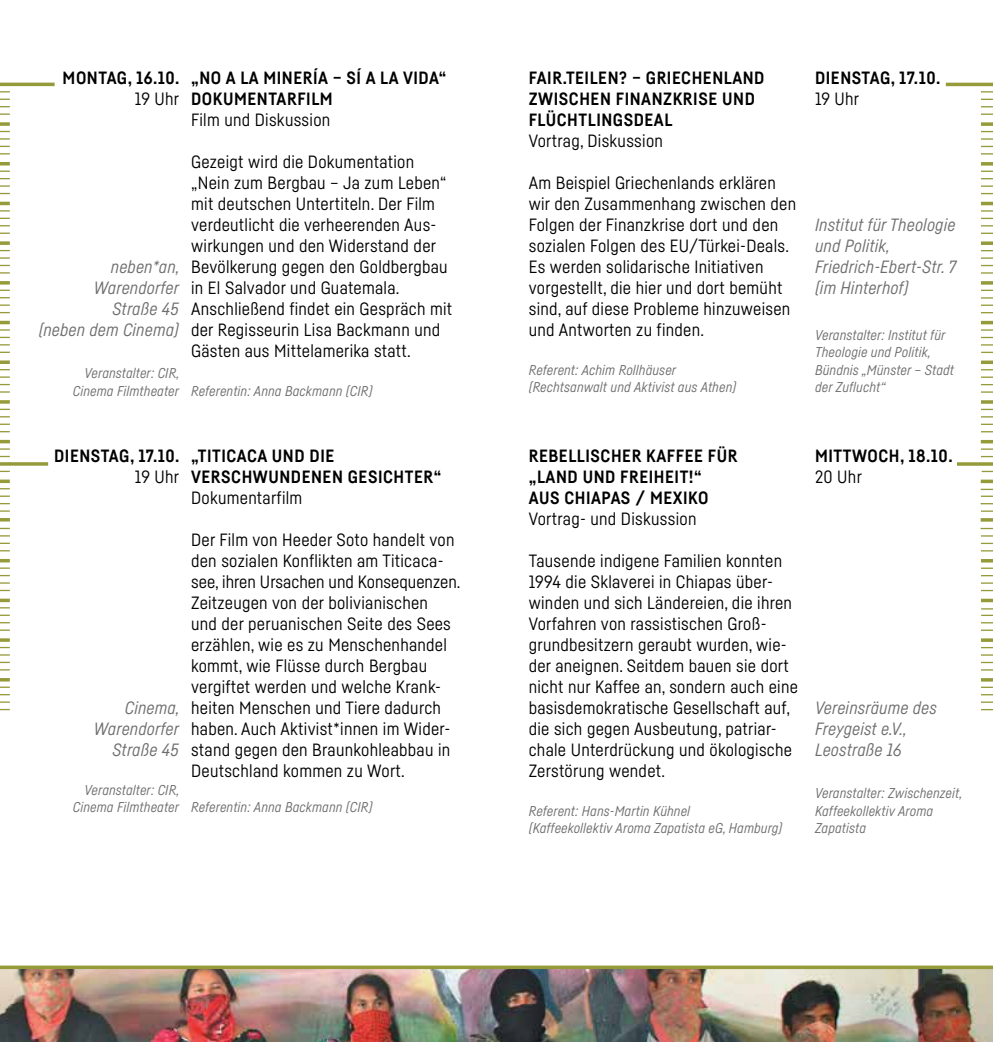
<style>
.page{position:relative;width:993px;height:1042px;background:#fff}
.page>*{position:absolute;margin:0;border:0;box-sizing:border-box;transform-origin:0 0}
.t1{font:17.5px/21px "Fabrikat";letter-spacing:.015em;color:#000}
.t2{font:700 17.5px/21px "Fabrikat";letter-spacing:.03em;color:#000}
.t3{font:italic 17.5px/21px "Fabrikat";letter-spacing:.01em;color:#6e6e6e}
.t4{font:italic 14px/17.5px "Fabrikat";letter-spacing:.01em;color:#6e6e6e}
</style>
<div class="page">
<img style="left:0;top:969px;width:992px;height:73px">
<svg style="left:981px;top:701px;width:11px;height:2px"></svg>
<svg style="left:981px;top:678px;width:11px;height:10px"></svg>
<svg style="left:981px;top:654px;width:11px;height:2px"></svg>
<svg style="left:981px;top:638px;width:11px;height:4px"></svg>
<svg style="left:981px;top:629px;width:11px;height:2px"></svg>
<svg style="left:981px;top:599px;width:11px;height:3px"></svg>
<svg style="left:981px;top:582px;width:11px;height:2px"></svg>
<svg style="left:981px;top:559px;width:11px;height:10px"></svg>
<svg style="left:980px;top:528px;width:12px;height:1px"></svg>
<svg style="left:980px;top:518px;width:12px;height:4px"></svg>
<svg style="left:981px;top:510px;width:11px;height:2px"></svg>
<svg style="left:980px;top:503px;width:12px;height:1px"></svg>
<svg style="left:980px;top:489px;width:12px;height:8px"></svg>
<svg style="left:980px;top:480px;width:12px;height:3px"></svg>
<svg style="left:957px;top:462px;width:35px;height:4px"></svg>
<svg style="left:980px;top:440px;width:12px;height:10px"></svg>
<svg style="left:981px;top:400px;width:11px;height:4px"></svg>
<svg style="left:981px;top:391px;width:11px;height:2px"></svg>
<svg style="left:981px;top:376px;width:11px;height:2px"></svg>
<svg style="left:981px;top:360px;width:11px;height:4px"></svg>
<svg style="left:981px;top:344px;width:11px;height:2px"></svg>
<svg style="left:981px;top:321px;width:11px;height:10px"></svg>
<svg style="left:981px;top:297px;width:11px;height:2px"></svg>
<svg style="left:981px;top:281px;width:11px;height:4px"></svg>
<svg style="left:981px;top:272px;width:11px;height:2px"></svg>
<svg style="left:981px;top:257px;width:11px;height:2px"></svg>
<svg style="left:981px;top:241px;width:11px;height:4px"></svg>
<svg style="left:981px;top:202px;width:11px;height:10px"></svg>
<svg style="left:981px;top:185px;width:11px;height:2px"></svg>
<svg style="left:981px;top:162px;width:11px;height:4px"></svg>
<svg style="left:981px;top:153px;width:11px;height:2px"></svg>
<svg style="left:981px;top:138px;width:11px;height:2px"></svg>
<svg style="left:981px;top:122px;width:11px;height:4px"></svg>
<svg style="left:981px;top:91px;width:11px;height:2px"></svg>
<hr style="left:945px;top:83px;width:47px;height:3px;background:#959a3b">
<svg style="left:0;top:701px;width:10px;height:2px"></svg>
<svg style="left:0;top:678px;width:10px;height:10px"></svg>
<svg style="left:0;top:638px;width:10px;height:4px"></svg>
<svg style="left:0;top:629px;width:10px;height:2px"></svg>
<svg style="left:0;top:614px;width:10px;height:2px"></svg>
<svg style="left:0;top:599px;width:10px;height:9px"></svg>
<svg style="left:0;top:582px;width:10px;height:2px"></svg>
<svg style="left:0;top:559px;width:10px;height:10px"></svg>
<svg style="left:0;top:518px;width:10px;height:3px"></svg>
<svg style="left:0;top:510px;width:10px;height:2px"></svg>
<svg style="left:0;top:495px;width:10px;height:2px"></svg>
<svg style="left:0;top:479px;width:10px;height:4px"></svg>
<svg style="left:0;top:462px;width:48px;height:4px"></svg>
<svg style="left:0;top:440px;width:10px;height:10px"></svg>
<svg style="left:0;top:423px;width:10px;height:2px"></svg>
<svg style="left:0;top:400px;width:10px;height:4px"></svg>
<svg style="left:0;top:391px;width:10px;height:2px"></svg>
<svg style="left:0;top:376px;width:10px;height:2px"></svg>
<svg style="left:0;top:360px;width:10px;height:4px"></svg>
<svg style="left:0;top:321px;width:10px;height:10px"></svg>
<svg style="left:0;top:304px;width:10px;height:2px"></svg>
<svg style="left:0;top:281px;width:10px;height:4px"></svg>
<svg style="left:0;top:272px;width:10px;height:2px"></svg>
<svg style="left:0;top:257px;width:10px;height:2px"></svg>
<svg style="left:0;top:241px;width:10px;height:4px"></svg>
<svg style="left:0;top:202px;width:10px;height:9px"></svg>
<svg style="left:0;top:185px;width:10px;height:2px"></svg>
<svg style="left:0;top:162px;width:10px;height:3px"></svg>
<svg style="left:0;top:138px;width:10px;height:2px"></svg>
<svg style="left:0;top:122px;width:10px;height:4px"></svg>
<svg style="left:0;top:113px;width:10px;height:2px"></svg>
<hr style="left:0;top:83px;width:55px;height:3px;background:#959a3b">
<svg style="left:0;top:965px;width:992px;height:4px;background:#a4a856"></svg>
<p class="t2" style="left:63px;top:67px;width:118px">MONTAG, 16.10.</p>
<p class="t1" style="left:135px;top:88px;width:46px">19 Uhr</p>
<p class="t3" style="left:39px;top:256px;width:142px;text-align:right">neben*an,<br>Warendorfer<br>Straße 45<br>(neben dem Cinema)</p>
<p class="t4" style="left:73px;top:364px;width:108px;text-align:right">Veranstalter: CIR,<br>Cinema Filmtheater</p>
<p class="t2" style="left:191px;top:67px;width:256px">„NO A LA MINERÍA – SÍ A LA VIDA“<br>DOKUMENTARFILM</p>
<p class="t1" style="left:191px;top:109px;width:141px">Film und Diskussion</p>
<p class="t1" style="left:191px;top:151px;width:262px">Gezeigt wird die Dokumentation „Nein zum Bergbau – Ja zum Leben“ mit deutschen Untertiteln. Der Film verdeutlicht die verheerenden Aus&shy;wirkungen und den Widerstand der Bevölkerung gegen den Goldbergbau in El Salvador und Guatemala.<br>Anschließend findet ein Gespräch mit der Regisseurin Lisa Backmann und Gästen aus Mittelamerika statt.</p>
<p class="t4" style="left:191px;top:381px;width:183px">Referentin: Anna Backmann (CIR)</p>
<p class="t2" style="left:528px;top:67px;width:237px">FAIR.TEILEN? – GRIECHENLAND<br>ZWISCHEN FINANZKRISE UND<br>FLÜCHTLINGSDEAL</p>
<p class="t1" style="left:528px;top:130px;width:136px">Vortrag, Diskussion</p>
<p class="t1" style="left:528px;top:172px;width:269px">Am Beispiel Griechenlands erklären wir den Zusammenhang zwischen den Folgen der Finanzkrise dort und den sozialen Folgen des EU/Türkei-Deals.<br>Es werden solidarische Initiativen vorgestellt, die hier und dort bemüht sind, auf diese Probleme hinzuweisen und Antworten zu finden.</p>
<p class="t4" style="left:528px;top:360px;width:209px">Referent: Achim Rollhäuser (Rechtsanwalt und Aktivist aus Athen)</p>
<p class="t2" style="left:814px;top:67px;width:127px">DIENSTAG, 17.10.</p>
<p class="t1" style="left:814px;top:88px;width:46px">19 Uhr</p>
<p class="t3" style="left:814px;top:214px;width:143px">Institut für Theologie und Politik,<br>Friedrich-Ebert-Str. 7 (im Hinterhof)</p>
<p class="t4" style="left:814px;top:325px;width:140px">Veranstalter: Institut für<br>Theologie und Politik,<br>Bündnis „Münster – Stadt der Zuflucht“</p>
<p class="t2" style="left:54px;top:445px;width:127px">DIENSTAG, 17.10.</p>
<p class="t1" style="left:135px;top:466px;width:46px">19 Uhr</p>
<p class="t3" style="left:94px;top:697px;width:87px;text-align:right">Cinema,<br>Warendorfer<br>Straße 45</p>
<p class="t4" style="left:73px;top:780px;width:108px;text-align:right">Veranstalter: CIR,<br>Cinema Filmtheater</p>
<p class="t2" style="left:191px;top:445px;width:251px">„TITICACA UND DIE<br>VERSCHWUNDENEN GESICHTER“</p>
<p class="t1" style="left:191px;top:487px;width:113px">Dokumentarfilm</p>
<p class="t1" style="left:191px;top:529px;width:271px">Der Film von Heeder Soto handelt von den sozialen Konflikten am Titicaca&shy;see, ihren Ursachen und Konsequenzen.<br>Zeitzeugen von der bolivianischen<br>und der peruanischen Seite des Sees erzählen, wie es zu Menschenhandel kommt, wie Flüsse durch Bergbau vergiftet werden und welche Krank&shy;heiten Menschen und Tiere dadurch haben. Auch Aktivist*innen im Wider&shy;stand gegen den Braunkohleabbau in Deutschland kommen zu Wort.</p>
<p class="t4" style="left:191px;top:798px;width:183px">Referentin: Anna Backmann (CIR)</p>
<p class="t2" style="left:528px;top:445px;width:210px">REBELLISCHER KAFFEE FÜR „LAND UND FREIHEIT!“<br>AUS CHIAPAS / MEXIKO</p>
<p class="t1" style="left:528px;top:508px;width:169px">Vortrag- und Diskussion</p>
<p class="t1" style="left:528px;top:550px;width:271px">Tausende indigene Familien konnten 1994 die Sklaverei in Chiapas über&shy;winden und sich Ländereien, die ihren Vorfahren von rassistischen Groß&shy;grundbesitzern geraubt wurden, wie&shy;der aneignen. Seitdem bauen sie dort nicht nur Kaffee an, sondern auch eine basisdemokratische Gesellschaft auf, die sich gegen Ausbeutung, patriar&shy;chale Unterdrückung und ökologische Zerstörung wendet.</p>
<p class="t4" style="left:528px;top:801px;width:255px">Referent: Hans-Martin Kühnel<br>(Kaffeekollektiv Aroma Zapatista eG, Hamburg)</p>
<p class="t2" style="left:814px;top:445px;width:139px">MITTWOCH, 18.10.</p>
<p class="t1" style="left:814px;top:466px;width:48px">20 Uhr</p>
<p class="t3" style="left:814px;top:697px;width:123px">Vereinsräume des<br>Freygeist e.V.,<br>Leostraße 16</p>
<p class="t4" style="left:814px;top:784px;width:149px">Veranstalter: Zwischenzeit,<br>Kaffeekollektiv Aroma<br>Zapatista</p>
</div>
